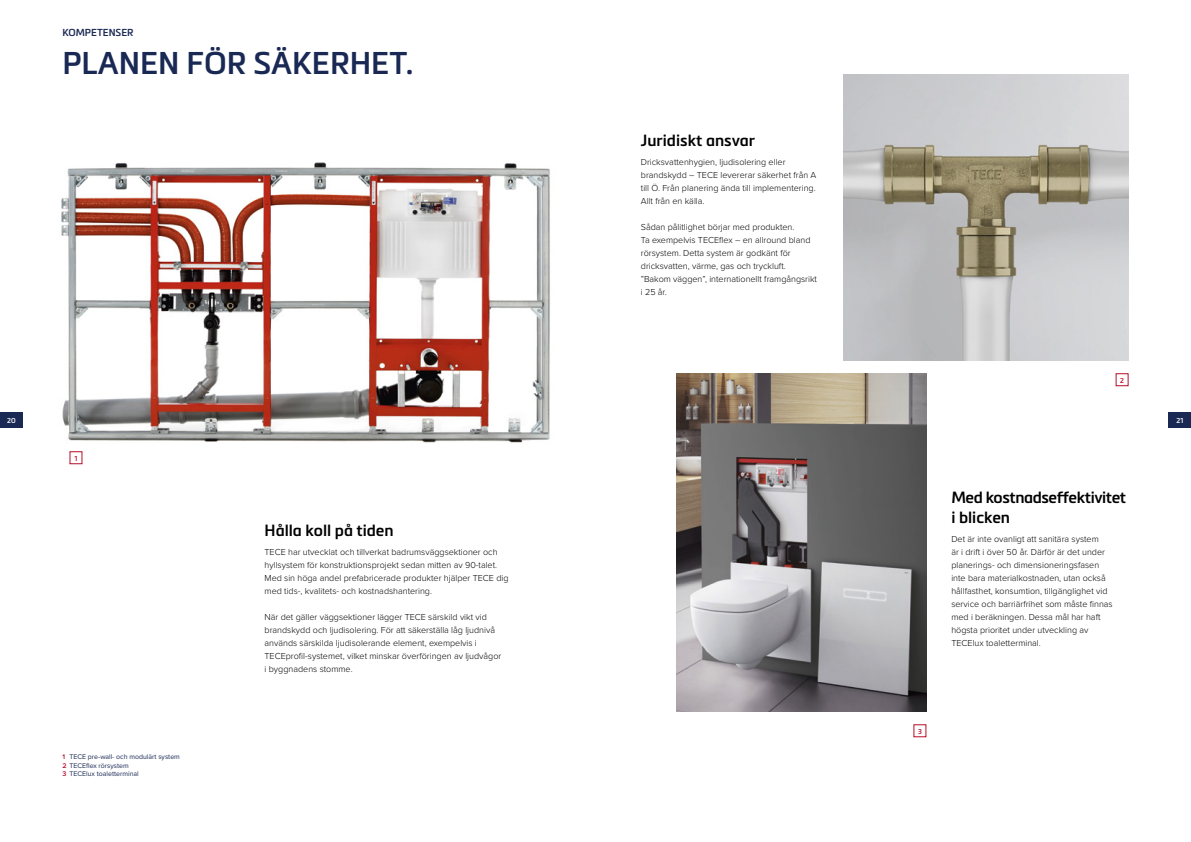
<style>
.page{position:relative;width:1191px;height:842px;background:#fff}
.page>*{position:absolute;margin:0;border:0;box-sizing:border-box;transform-origin:0 0}
.Headline_L{font:600 31px "Metronic Pro";color:#192954}
.Headline_M{font:600 16px "Metronic Pro";color:#000}
.Headline_M-2{font:600 16px/19.5px "Metronic Pro";letter-spacing:-.025em;color:#000}
.Kopfzeile_Stampline{font:600 10px "Metronic Pro";color:#192954}
.Copy{font:300 9px/13px "Proxima Nova";color:#000}
.Bildunterschrift_Num{font:7px "Proxima Nova";color:#192954}
.t1{font:600 7px "Metronic Pro";color:#fff}
.Bildnummerkasten_Out{font:600 7px "Metronic Pro";color:#b70d28}
.s1{font-weight:600;color:#b70d28}
</style>
<div class="page">
<img style="left:61px;top:162px;width:489px;height:302px">
<div style="left:69px;top:451px;width:13px;height:13px;border:1px solid #b70d28"></div>
<div style="left:1115px;top:373px;width:13px;height:13px;border:1px solid #b70d28"></div>
<img style="left:843px;top:74px;width:285px;height:286px">
<img style="left:676px;top:373px;width:250px;height:338px">
<div style="left:1168px;top:412px;width:23px;height:16px;background:#192954"></div>
<div style="left:0;top:412px;width:23px;height:16px;background:#192954"></div>
<p class="Kopfzeile_Stampline" style="left:62px;top:26px;width:73px">KOMPETENSER</p>
<p class="Headline_L" style="left:62px;top:44px;width:353px">PLANEN FÖR SÄKERHET.</p>
<p class="Headline_M" style="left:641px;top:130px;width:116px">Juridiskt ansvar</p>
<p class="Copy" style="left:641px;top:155px;width:177px">Dricksvattenhygien, ljudisolering eller brandskydd – TECE levererar säkerhet från A till Ö. Från planering ända till implementering.<br>Allt från en källa.</p>
<p class="Copy" style="left:641px;top:220px;width:155px">Sådan pålitlighet börjar med produkten.</p>
<p class="Copy" style="left:641px;top:233px;width:171px">Ta exempelvis TECEflex – en allround bland rörsystem. Detta system är godkänt för dricksvatten, värme, gas och tryckluft.</p>
<p class="Copy" style="left:641px;top:272px;width:178px">”Bakom väggen”, internationellt framgångsrikt i 25 år.</p>
<p class="Bildnummerkasten_Out" style="left:1119px;top:376px;width:6px">2</p>
<p class="t1" style="left:7px;top:416px;width:10px">20</p>
<p class="t1" style="left:1176px;top:416px;width:8px">21</p>
<p class="Bildnummerkasten_Out" style="left:74px;top:454px;width:6px">1</p>
<p class="Bildunterschrift_Num" style="left:62px;top:751px;width:119px"><span class="s1">1</span> TECE pre-wall- och modulärt system</p>
<p class="Bildunterschrift_Num" style="left:62px;top:760px;width:68px"><span class="s1">2</span> TECEflex rörsystem</p>
<p class="Bildunterschrift_Num" style="left:62px;top:769px;width:78px"><span class="s1">3</span> TECElux toaletterminal</p>
<p class="Headline_M" style="left:264px;top:520px;width:131px">Hålla koll på tiden</p>
<p class="Copy" style="left:264px;top:545px;width:245px">TECE har utvecklat och tillverkat badrumsväggsektioner och hyllsystem för konstruktionsprojekt sedan mitten av 90-talet.<br>Med sin höga andel prefabricerade produkter hjälper TECE dig med tids-, kvalitets- och kostnadshantering.</p>
<p class="Copy" style="left:264px;top:610px;width:238px">När det gäller väggsektioner lägger TECE särskild vikt vid brandskydd och ljudisolering. För att säkerställa låg ljudnivå används särskilda ljudisolerande element, exempelvis i TECEprofil-systemet, vilket minskar överföringen av ljudvågor i byggnadens stomme.</p>
<p class="Headline_M-2" style="left:951px;top:488px;width:176px">Med kostnadseffektivitet i blicken</p>
<p class="Copy" style="left:951px;top:532px;width:163px">Det är inte ovanligt att sanitära system<br>är i drift i över 50 år. Därför är det under planerings- och dimensioneringsfasen inte bara materialkostnaden, utan också hållfasthet, konsumtion, tillgänglighet vid service och barriärfrihet som måste finnas med i beräkningen. Dessa mål har haft högsta prioritet under utveckling av TECElux toaletterminal.</p>
<p class="Bildnummerkasten_Out" style="left:917px;top:727px;width:6px">3</p>
</div>
